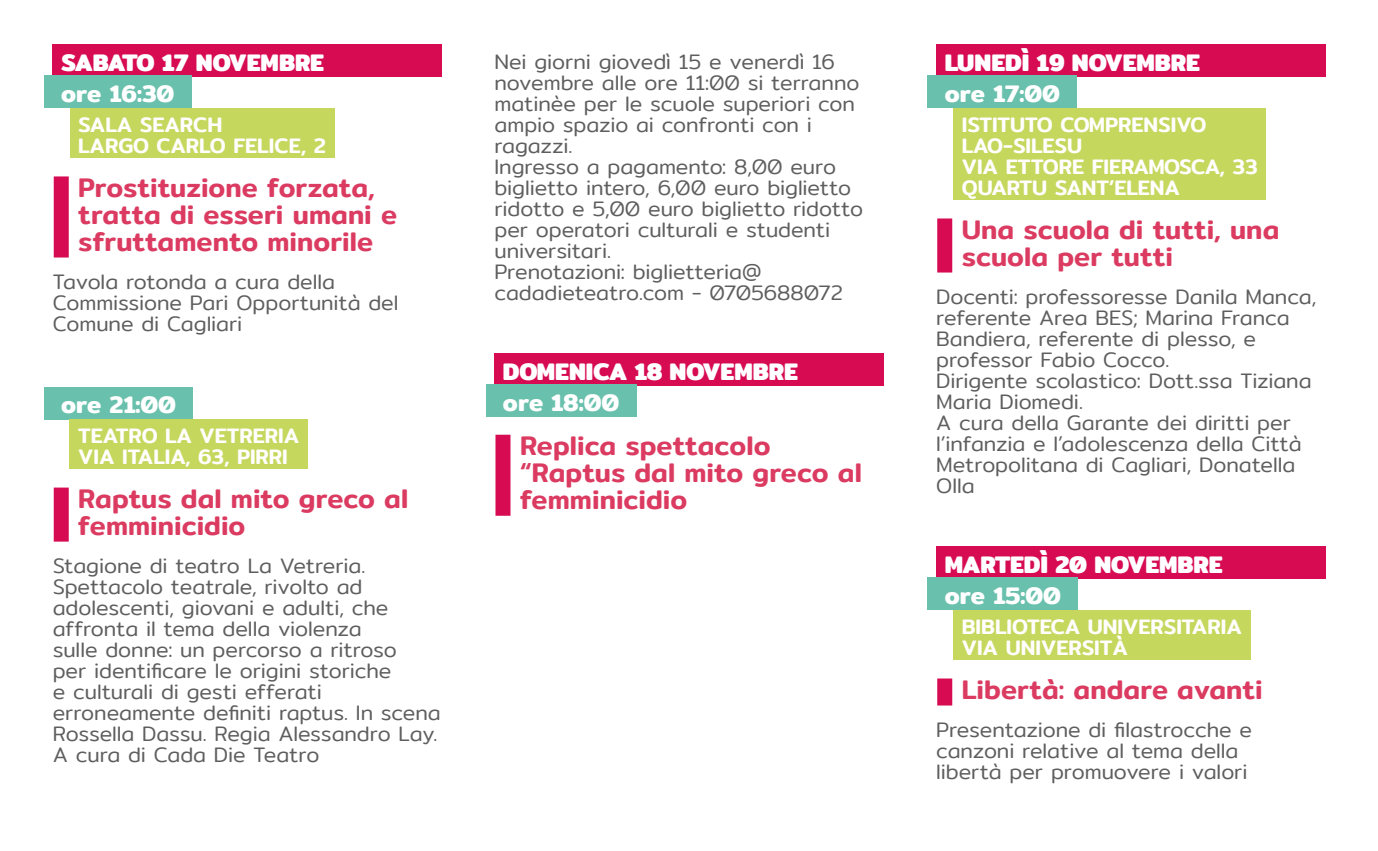
<style>
.page{position:relative;width:1378px;height:851px;background:#fff}
.page>*{position:absolute;margin:0;border:0;box-sizing:border-box;transform-origin:0 0}
.t1{font:500 27px/27px "Mitr";color:#db3b61}
.t2{font:700 24px "Mitr";color:#fff}
.t3{font:600 24px "Mitr";color:#fff}
.t4{font:300 21px/21px "Mitr";letter-spacing:-.005em;color:#5f5e5e}
.t5{font:500 21px/21px "Mitr";color:#fff}
</style>
<div class="page">
<div style="left:53px;top:44px;width:389px;height:33px;background:#d60b52"></div>
<div style="left:44px;top:76px;width:147px;height:32px;background:#69c0ac"></div>
<div style="left:70px;top:108px;width:264px;height:50px;background:#c6d75e"></div>
<div style="left:54px;top:176px;width:15px;height:81px;background:#d60b52"></div>
<div style="left:44px;top:386px;width:149px;height:33px;background:#69c0ac"></div>
<div style="left:70px;top:419px;width:238px;height:50px;background:#c6d75e"></div>
<div style="left:54px;top:487px;width:15px;height:54px;background:#d60b52"></div>
<div style="left:494px;top:353px;width:389px;height:32px;background:#d60b52"></div>
<div style="left:486px;top:384px;width:150px;height:33px;background:#69c0ac"></div>
<div style="left:495px;top:434px;width:15px;height:81px;background:#d60b52"></div>
<div style="left:936px;top:44px;width:389px;height:33px;background:#d60b52"></div>
<div style="left:927px;top:76px;width:150px;height:32px;background:#69c0ac"></div>
<div style="left:953px;top:108px;width:313px;height:92px;background:#c6d75e"></div>
<div style="left:937px;top:218px;width:15px;height:54px;background:#d60b52"></div>
<div style="left:936px;top:546px;width:389px;height:32px;background:#d60b52"></div>
<div style="left:927px;top:577px;width:151px;height:33px;background:#69c0ac"></div>
<div style="left:953px;top:610px;width:297px;height:50px;background:#c6d75e"></div>
<div style="left:937px;top:678px;width:15px;height:27px;background:#d60b52"></div>
<p class="t2" style="left:61px;top:44px;width:264px">SABATO 17 NOVEMBRE</p>
<p class="t3" style="left:61px;top:76px;width:115px">ore 16:30</p>
<p class="t5" style="left:78px;top:114px;width:249px">SALA SEARCH<br>LARGO CARLO FELICE, 2</p>
<p class="t1" style="left:78px;top:174px;width:320px">Prostituzione forzata, tratta di esseri umani e sfruttamento minorile</p>
<p class="t4" style="left:53px;top:271px;width:347px">Tavola rotonda a cura della<br>Commissione Pari Opportunità del<br>Comune di Cagliari</p>
<p class="t3" style="left:61px;top:387px;width:116px">ore 21:00</p>
<p class="t5" style="left:78px;top:425px;width:223px">TEATRO LA VETRERIA<br>VIA ITALIA, 63, PIRRI</p>
<p class="t1" style="left:78px;top:485px;width:331px">Raptus dal mito greco al femminicidio</p>
<p class="t4" style="left:53px;top:555px;width:389px">Stagione di teatro La Vetreria.<br>Spettacolo teatrale, rivolto ad adolescenti, giovani e adulti, che affronta il tema della violenza<br>sulle donne: un percorso a ritroso<br>per identificare le origini storiche<br>e culturali di gesti efferati erroneamente definiti raptus. In scena Rossella Dassu. Regia Alessandro Lay.<br>A cura di Cada Die Teatro</p>
<p class="t4" style="left:494px;top:51px;width:370px">Nei giorni giovedì 15 e venerdì 16 novembre alle ore 11:00 si terranno matinèe per le scuole superiori con ampio spazio ai confronti con i ragazzi.<br>Ingresso a pagamento: 8,00 euro biglietto intero, 6,00 euro biglietto ridotto e 5,00 euro biglietto ridotto per operatori culturali e studenti universitari.<br>Prenotazioni: biglietteria@ cadadieteatro.com - 0705688072</p>
<p class="t2" style="left:503px;top:352px;width:296px">DOMENICA 18 NOVEMBRE</p>
<p class="t3" style="left:503px;top:384px;width:118px">ore 18:00</p>
<p class="t1" style="left:520px;top:432px;width:343px">Replica spettacolo “Raptus dal mito greco al femminicidio</p>
<p class="t2" style="left:945px;top:44px;width:257px">LUNEDÌ 19 NOVEMBRE</p>
<p class="t3" style="left:945px;top:76px;width:117px">ore 17:00</p>
<p class="t5" style="left:962px;top:114px;width:297px">ISTITUTO COMPRENSIVO<br>LAO-SILESU<br>VIA ETTORE FIERAMOSCA, 33<br>QUARTU SANT’ELENA</p>
<p class="t1" style="left:962px;top:216px;width:319px">Una scuola di tutti, una scuola per tutti</p>
<p class="t4" style="left:936px;top:286px;width:382px">Docenti: professoresse Danila Manca, referente Area BES; Marina Franca<br>Bandiera, referente di plesso, e professor Fabio Cocco.<br>Dirigente scolastico: Dott.ssa Tiziana<br>Maria Diomedi.<br>A cura della Garante dei diritti per l’infanzia e l’adolescenza della Città<br>Metropolitana di Cagliari, Donatella<br>Olla</p>
<p class="t2" style="left:945px;top:545px;width:279px">MARTEDÌ 20 NOVEMBRE</p>
<p class="t3" style="left:945px;top:577px;width:118px">ore 15:00</p>
<p class="t5" style="left:962px;top:615px;width:282px">BIBLIOTECA UNIVERSITARIA<br>VIA UNIVERSITÀ</p>
<p class="t1" style="left:962px;top:675px;width:303px">Libertà: andare avanti</p>
<p class="t4" style="left:936px;top:718px;width:317px">Presentazione di filastrocche e canzoni relative al tema della libertà per promuovere i valori</p>
</div>
